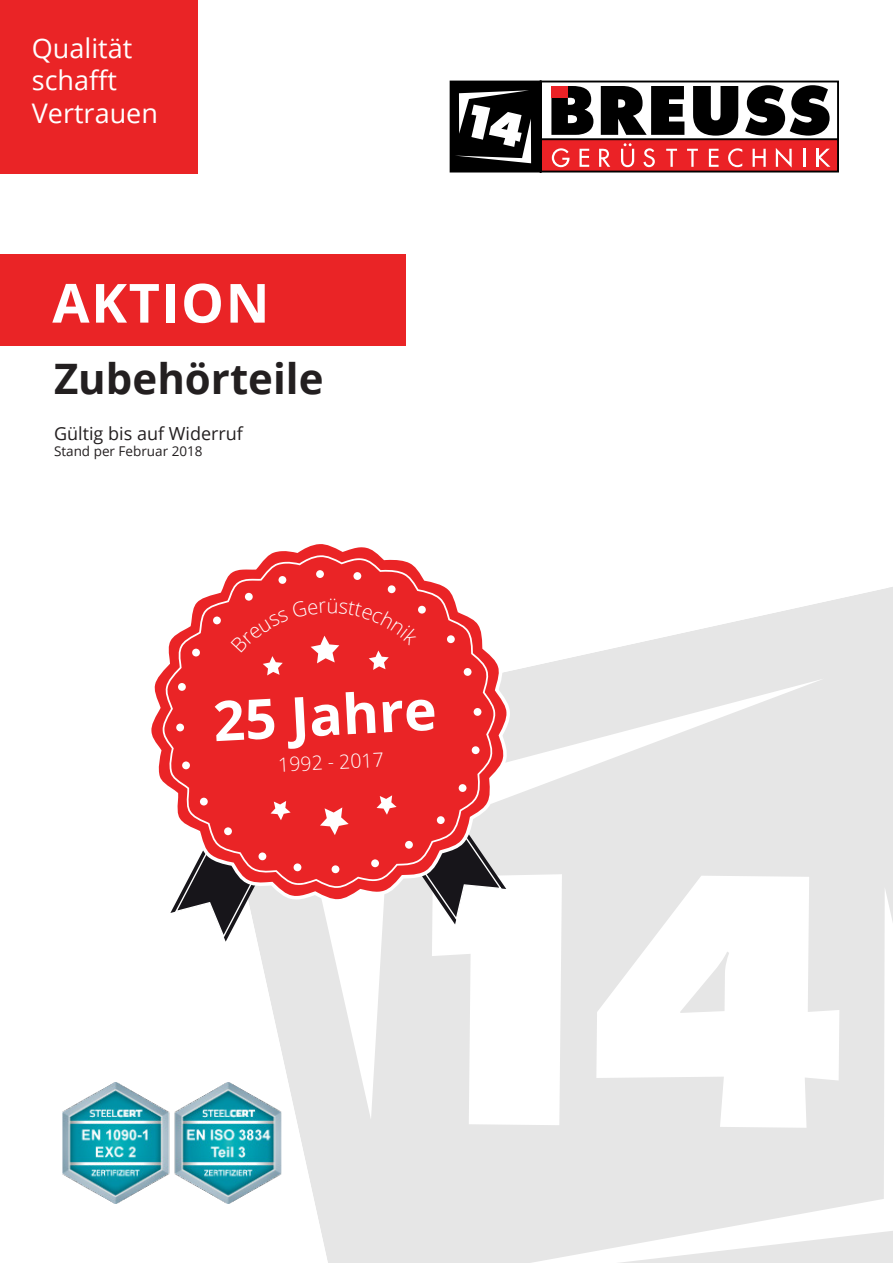
<style>
.page{position:relative;width:893px;height:1263px;background:#fff}
.page>*{position:absolute;margin:0;border:0;box-sizing:border-box;transform-origin:0 0}
.t1{font:700 55.35px "Open Sans";color:#fff}
.t2{font:700 54px "Open Sans";letter-spacing:.03em;color:#fff}
.t3{font:700 42px "Open Sans";color:#231f20}
.t4{font:27px/32.4px "Open Sans";color:#fff}
.t5{font:300 19.5px "Open Sans";color:#fff}
.t6{font:18px "Open Sans";color:#231f20}
.t7{font:13.5px "Open Sans";color:#231f20}
</style>
<div class="page">
<div style="left:0;top:0;width:198px;height:174px;background:#ea2426"></div>
<svg style="left:450px;top:81px;width:389px;height:91px"></svg>
<svg style="left:225px;top:587px;width:668px;height:676px"></svg>
<img style="left:62px;top:1082px;width:238px;height:121px">
<div style="left:0;top:254px;width:405px;height:92px;background:#ea2426"></div>
<svg style="left:151px;top:544px;width:359px;height:359px"></svg>
<svg style="left:162px;top:555px;width:334px;height:333px;fill:#ea2426"></svg>
<div style="left:213px;top:616px;width:8px;height:8px;background:#fff;border-radius:50%"></div>
<div style="left:245px;top:593px;width:8px;height:8px;background:#fff;border-radius:50%"></div>
<div style="left:278px;top:576px;width:8px;height:8px;background:#fff;border-radius:50%"></div>
<div style="left:316px;top:570px;width:8px;height:8px;background:#fff;border-radius:50%"></div>
<div style="left:353px;top:572px;width:8px;height:8px;background:#fff;border-radius:50%"></div>
<div style="left:388px;top:585px;width:8px;height:8px;background:#fff;border-radius:50%"></div>
<div style="left:418px;top:606px;width:8px;height:8px;background:#fff;border-radius:50%"></div>
<div style="left:447px;top:635px;width:8px;height:8px;background:#fff;border-radius:50%"></div>
<div style="left:464px;top:668px;width:8px;height:8px;background:#fff;border-radius:50%"></div>
<div style="left:473px;top:708px;width:9px;height:8px;background:#fff;border-radius:50%"></div>
<div style="left:472px;top:746px;width:8px;height:8px;background:#fff;border-radius:50%"></div>
<div style="left:331px;top:865px;width:8px;height:8px;background:#fff;border-radius:50%"></div>
<div style="left:182px;top:761px;width:8px;height:8px;background:#fff;border-radius:50%"></div>
<div style="left:176px;top:723px;width:8px;height:8px;background:#fff;border-radius:50%"></div>
<div style="left:178px;top:683px;width:8px;height:8px;background:#fff;border-radius:50%"></div>
<div style="left:192px;top:648px;width:8px;height:9px;background:#fff;border-radius:50%"></div>
<svg style="left:320px;top:807px;width:29px;height:28px"></svg>
<svg style="left:170px;top:771px;width:130px;height:171px"></svg>
<svg style="left:365px;top:757px;width:197px;height:368px"></svg>
<div style="left:231px;top:598px;width:189px;height:77px;background:#ea2426"></div>
<p class="t4" style="left:32px;top:31px;width:128px">Qualität schafft<br>Vertrauen</p>
<p class="t2" style="left:52px;top:265px;width:219px">AKTION</p>
<p class="t3" style="left:54px;top:349px;width:271px">Zubehörteile</p>
<p class="t6" style="left:54px;top:421px;width:191px">Gültig bis auf Widerruf</p>
<p class="t7" style="left:54px;top:442px;width:150px">Stand per Februar 2018</p>
<p class="t1" style="left:211px;top:682px;width:225px;rotate:-3deg">25 Jahre</p>
<p class="t5" style="left:278px;top:751px;width:107px;rotate:-3deg">1992 - 2017</p>
</div>
